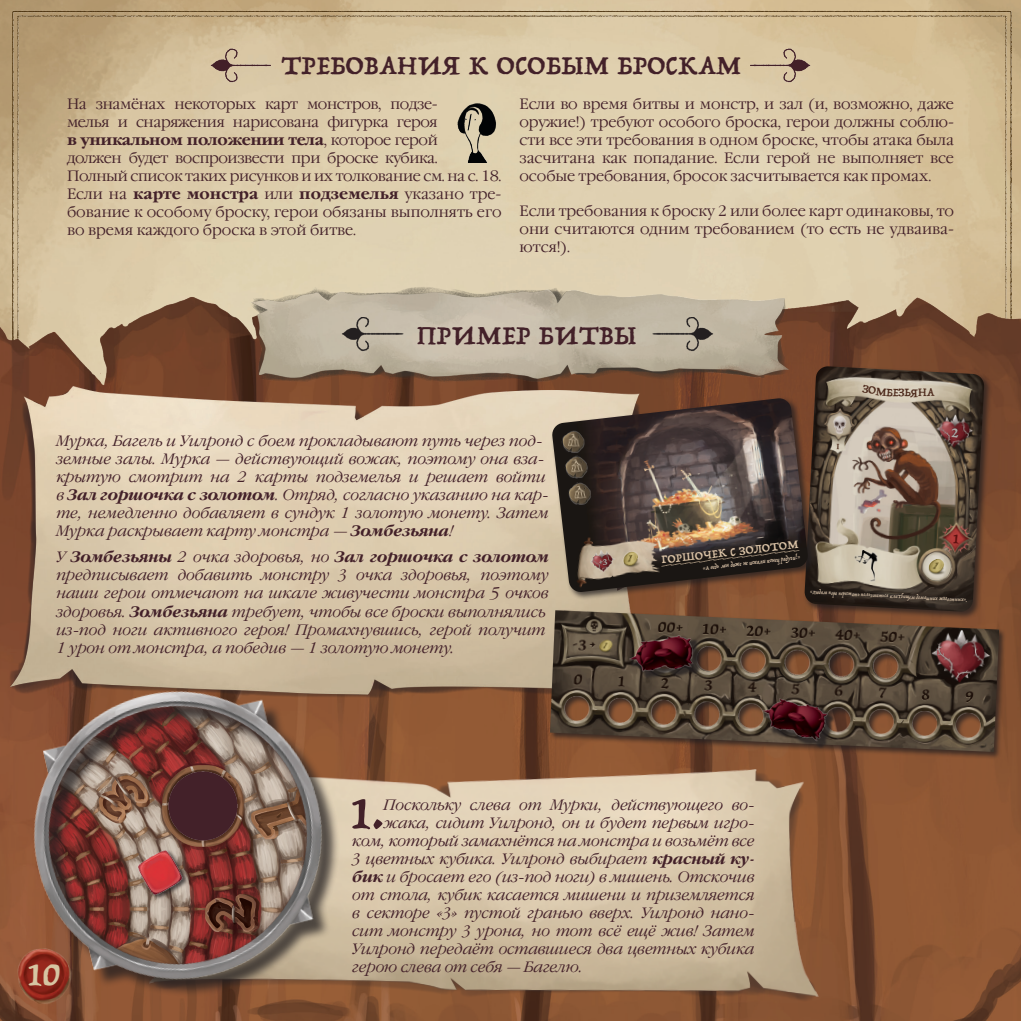
<style>
.page{position:relative;width:1021px;height:1021px;background:#fff}
.page>*{position:absolute;margin:0;border:0;box-sizing:border-box;transform-origin:0 0}
.t1{font:50.4px "Trattatello";color:#432129}
.t2{font:36px "Trattatello";color:#d6c6a3}
.t3{font:30px "Trattatello";letter-spacing:.01em;color:#432129}
.t4{font:italic 15px/18px "Garamond C";color:#432129}
.t5{font:15px/18px "Garamond C";letter-spacing:-.005em;color:#432129;text-align:justify}
.t6{font:15px/18px "Garamond C";letter-spacing:-.025em;color:#432129}
.t7{font:13.35px "Trattatello";color:#dbc3a6}
.t8{font:9.45px "Trattatello";color:#dbc3a6}
.t9{font:6.15px "Trattatello";color:#dbc3a6}
.t10{font:5.7px "Trattatello";color:#dbc3a6;scale:.95 1}
.s1{font-weight:700}
</style>
<div class="page">
<img style="left:0;top:0;width:1020px;height:262px">
<img style="left:0;top:262px;width:1020px;height:758px">
<img style="left:245px;top:284px;width:549px;height:100px">
<img style="left:0;top:353px;width:690px;height:351px">
<img style="left:119px;top:704px;width:731px;height:316px">
<img style="left:438px;top:98px;width:63px;height:64px">
<img style="left:0;top:646px;width:363px;height:372px">
<svg style="left:340px;top:316px;width:70px;height:36px;fill:#c6bcaa"></svg>
<svg style="left:645px;top:316px;width:70px;height:36px;fill:#c1b7a3"></svg>
<div style="left:803px;top:365px;width:189px;height:254px;background:#231f20;opacity:.75"></div>
<img style="left:804px;top:366px;width:180px;height:243px">
<img style="left:922px;top:551px;width:29px;height:30px">
<img style="left:825px;top:409px;width:29px;height:33px">
<img style="left:849px;top:548px;width:39px;height:36px">
<svg style="left:810px;top:588px;width:158px;height:17px"></svg>
<div style="left:550px;top:396px;width:266px;height:204px;background:#231f20;opacity:.75"></div>
<img style="left:551px;top:398px;width:257px;height:194px">
<img style="left:561px;top:429px;width:26px;height:2px">
<img style="left:591px;top:454px;width:1px;height:26px">
<svg style="left:561px;top:431px;width:30px;height:75px"></svg>
<img style="left:566px;top:480px;width:29px;height:28px">
<svg style="left:702px;top:553px;width:99px;height:21px"></svg>
<img style="left:615px;top:543px;width:32px;height:31px">
<img style="left:589px;top:547px;width:28px;height:28px">
<img style="left:210px;top:49px;width:61px;height:34px">
<img style="left:750px;top:49px;width:61px;height:34px">
<div style="left:548px;top:609px;width:458px;height:150px;background:#231f20;opacity:.75"></div>
<img style="left:550px;top:610px;width:449px;height:142px">
<img style="left:132px;top:844px;width:57px;height:57px">
<img style="left:621px;top:622px;width:80px;height:66px">
<img style="left:751px;top:682px;width:85px;height:73px">
<img style="left:12px;top:941px;width:65px;height:69px">
<svg style="left:953px;top:534px;width:6px;height:9px"></svg>
<svg style="left:836px;top:443px;width:3px;height:6px"></svg>
<svg style="left:951px;top:428px;width:8px;height:10px"></svg>
<svg style="left:862px;top:384px;width:72px;height:13px"></svg>
<svg style="left:599px;top:559px;width:9px;height:7px"></svg>
<h3 class="t3" style="left:281px;top:46px;width:461px">ТРЕБОВАНИЯ К ОСОБЫМ БРОСКАМ</h3>
<p class="t6" style="left:67px;top:96px;width:436px">На знамёнах некоторых карт монстров, подзе-<br>мелья и снаряжения нарисована фигурка героя<br><span class="s1">в уникальном положении тела</span>, которое герой<br>должен будет воспроизвести при броске кубика.<br>Полный список таких рисунков и их толкование см. на с. 18.<br>Если на <span class="s1">карте монстра</span> или <span class="s1">подземелья</span> указано тре&shy;бование к особому броску, герои обязаны выполнять его во время каждого броска в этой битве.</p>
<p class="t5" style="left:519px;top:96px;width:436px">Если во время битвы и монстр, и зал (и, возможно, даже оружие!) требуют особого броска, герои должны соблю&shy;сти все эти требования в одном броске, чтобы атака была засчитана как попадание. Если герой не выполняет все особые требования, бросок засчитывается как промах.</p>
<p class="t5" style="left:519px;top:203px;width:436px">Если требования к броску 2 или более карт одинаковы, то они считаются одним требованием (то есть не удваива&shy;ются!).</p>
<h3 class="t3" style="left:417px;top:316px;width:221px">ПРИМЕР БИТВЫ</h3>
<p class="t4" style="left:56px;top:432px;width:494px">Мурка, Багель и Уилронд с боем прокладывают путь через под&shy;земные залы. Мурка — действующий вожак, поэтому она вза&shy;крытую смотрит на 2 карты подземелья и решает войти в <span class="s1">Зал горшочка с золотом</span>. Отряд, согласно указанию на кар&shy;те, немедленно добавляет в сундук 1 золотую монету. Затем Мурка раскрывает карту монстра — <span class="s1">Зомбезьяна</span>!</p>
<p class="t4" style="left:56px;top:549px;width:494px">У <span class="s1">Зомбезьяны</span> 2 очка здоровья, но <span class="s1">Зал горшочка с золотом </span>предписывает добавить монстру 3 очка здоровья, поэтому наши герои отмечают на шкале живучести монстра 5 очков здоровья. <span class="s1">Зомбезьяна</span> требует, чтобы все броски выполнялись из-под ноги активного героя! Промахнувшись, герой получит 1 урон от монстра, а победив — 1 золотую монету.</p>
<p class="t7" style="left:660px;top:550px;width:139px;rotate:-6deg">ГОРШОЧЕК С ЗОЛОТОМ</p>
<p class="t8" style="left:660px;top:556px;width:140px;rotate:-7deg">_____________________________</p>
<p class="t9" style="left:702px;top:564px;width:99px;rotate:-7deg">«А ведь мы даже не искали конец радуги!»</p>
<p class="t10" style="left:810px;top:588px;width:167px;rotate:3deg">«Людям пора перестать пользоваться клаТбищем домашних жЫвотных».</p>
<h2 class="t2" style="left:27px;top:951px;width:35px">10</h2>
<h1 class="t1" style="left:349px;top:781px;width:36px">1.</h1>
<p class="t4" style="left:384px;top:796px;width:372px">Поскольку слева от Мурки, действующего во-</p>
<p class="t4" style="left:384px;top:814px;width:372px">жака, сидит Уилронд, он и будет первым игро-</p>
<p class="t4" style="left:352px;top:832px;width:403px">ком, который замахнётся на монстра и возьмёт все</p>
<p class="t4" style="left:352px;top:850px;width:404px">3 цветных кубика. Уилронд выбирает <span class="s1">красный ку-</span></p>
<p class="t4" style="left:352px;top:868px;width:404px"><span class="s1">бик</span> и бросает его (из-под ноги) в мишень. Отскочив</p>
<p class="t4" style="left:352px;top:886px;width:403px">от стола, кубик касается мишени и приземляется</p>
<p class="t4" style="left:352px;top:904px;width:404px">в секторе «3» пустой гранью вверх. Уилронд нано-</p>
<p class="t4" style="left:352px;top:922px;width:404px">сит монстру 3 урона, но тот всё ещё жив! Затем</p>
<p class="t4" style="left:352px;top:940px;width:404px">Уилронд передаёт оставшиеся два цветных кубика</p>
<p class="t4" style="left:352px;top:958px;width:232px">герою слева от себя — Багелю.</p>
</div>
